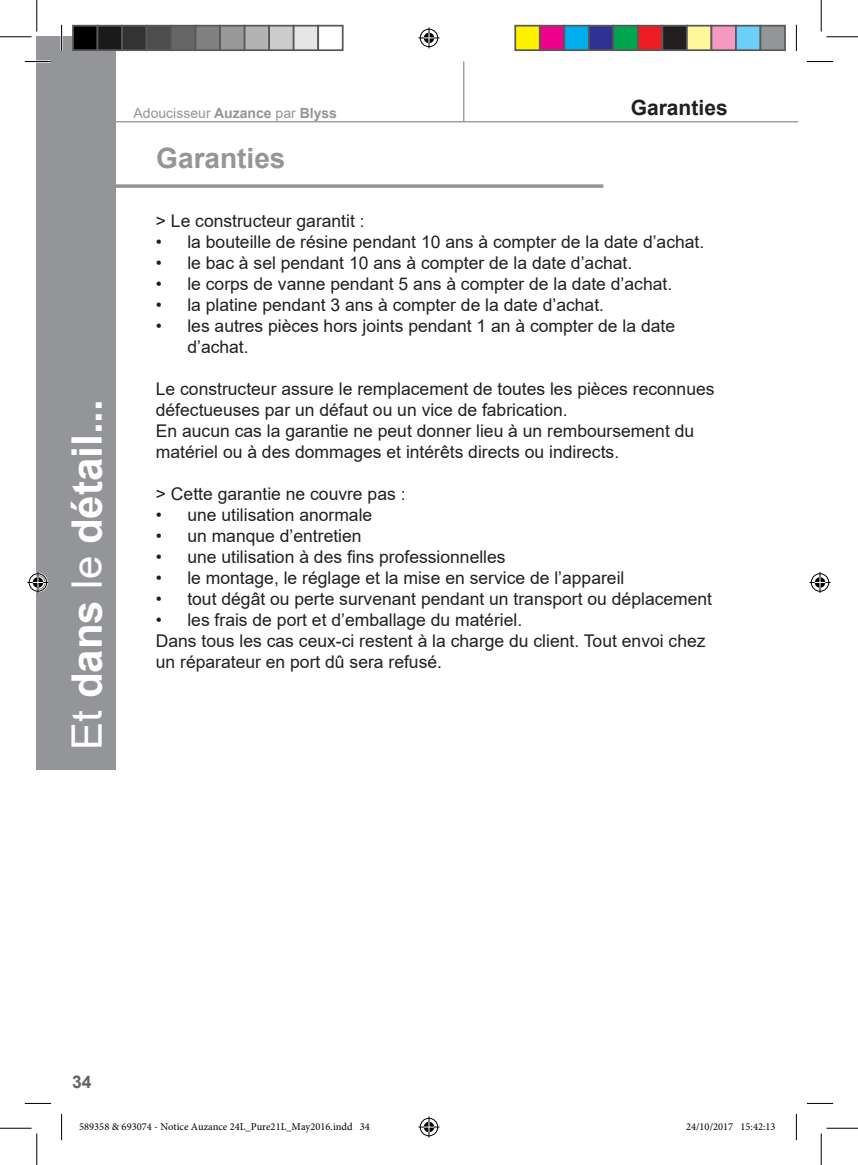
<style>
.page{position:relative;width:858px;height:1165px;background:#fff}
.page>*{position:absolute;margin:0;border:0;box-sizing:border-box;transform-origin:0 0}
.t1{font:700 42px "Arial";color:#fff}
.t2{font:700 28px "Arial";color:#939598}
.t3{font:700 21px "Arial";color:#231f20}
.t4{font:17.5px/21px "Arial";color:#231f20}
.t5{font:700 17.5px "Arial";color:#636366}
.t6{font:14px "Arial";color:#939598}
.t7{font:10.5px "Minion Pro";color:#000}
.s1{font-weight:700}
.s2{font-weight:400}
</style>
<div class="page">
<div style="left:37px;top:37px;width:79px;height:733px;background:#939598"></div>
<hr style="left:59px;top:121px;width:739px;height:1px;background:#939598">
<hr style="left:463px;top:61px;width:1px;height:60px;background:#939598">
<svg style="left:116px;top:184px;width:487px;height:4px;background:#a0a1a4"></svg>
<hr style="left:25px;top:60px;width:26px;height:3px;background:#fff">
<hr style="left:60px;top:25px;width:3px;height:26px;background:#fff">
<svg style="left:25px;top:61px;width:26px;height:1px"></svg>
<svg style="left:806px;top:61px;width:26px;height:1px"></svg>
<svg style="left:25px;top:1103px;width:26px;height:1px"></svg>
<svg style="left:806px;top:1103px;width:26px;height:1px"></svg>
<svg style="left:61px;top:25px;width:1px;height:26px"></svg>
<svg style="left:61px;top:1114px;width:1px;height:26px"></svg>
<svg style="left:795px;top:25px;width:1px;height:26px"></svg>
<svg style="left:795px;top:1114px;width:1px;height:26px"></svg>
<hr style="left:0;top:36px;width:32px;height:1px;background:#000">
<hr style="left:826px;top:36px;width:31px;height:1px;background:#000">
<hr style="left:0;top:1128px;width:32px;height:1px;background:#000">
<hr style="left:826px;top:1128px;width:31px;height:1px;background:#000">
<hr style="left:36px;top:0;width:1px;height:32px;background:#000">
<hr style="left:36px;top:1133px;width:1px;height:32px;background:#000">
<hr style="left:820px;top:0;width:1px;height:32px;background:#000">
<hr style="left:820px;top:1133px;width:1px;height:32px;background:#000">
<svg style="left:418px;top:27px;width:21px;height:21px"></svg>
<svg style="left:418px;top:1116px;width:21px;height:21px"></svg>
<svg style="left:27px;top:572px;width:21px;height:21px"></svg>
<svg style="left:809px;top:572px;width:21px;height:21px"></svg>
<div style="left:73px;top:26px;width:24px;height:24px;background:#000"></div>
<div style="left:72px;top:25px;width:26px;height:26px;border:2px solid #595959"></div>
<div style="left:97px;top:26px;width:25px;height:24px;background:#1a1a1a"></div>
<div style="left:97px;top:25px;width:26px;height:26px;border:2px solid #595959"></div>
<div style="left:122px;top:26px;width:24px;height:24px;background:#333"></div>
<div style="left:121px;top:25px;width:26px;height:26px;border:2px solid #595959"></div>
<div style="left:146px;top:26px;width:25px;height:24px;background:#4d4d4d"></div>
<div style="left:146px;top:25px;width:26px;height:26px;border:2px solid #595959"></div>
<div style="left:171px;top:26px;width:24px;height:24px;background:#666"></div>
<div style="left:170px;top:25px;width:26px;height:26px;border:2px solid #595959"></div>
<div style="left:195px;top:26px;width:25px;height:24px;background:#808080"></div>
<div style="left:195px;top:25px;width:26px;height:26px;border:2px solid #595959"></div>
<div style="left:220px;top:26px;width:24px;height:24px;background:#999"></div>
<div style="left:219px;top:25px;width:26px;height:26px;border:2px solid #595959"></div>
<div style="left:244px;top:26px;width:25px;height:24px;background:#b3b3b3"></div>
<div style="left:244px;top:25px;width:26px;height:26px;border:2px solid #595959"></div>
<div style="left:269px;top:26px;width:24px;height:24px;background:#ccc"></div>
<div style="left:268px;top:25px;width:26px;height:26px;border:2px solid #595959"></div>
<div style="left:293px;top:26px;width:25px;height:24px;background:#e6e6e6"></div>
<div style="left:293px;top:25px;width:26px;height:26px;border:2px solid #595959"></div>
<div style="left:317px;top:25px;width:26px;height:26px;border:2px solid #595959"></div>
<div style="left:515px;top:26px;width:24px;height:24px;background:#fff101"></div>
<div style="left:514px;top:25px;width:26px;height:26px;border:2px solid #595959"></div>
<div style="left:539px;top:26px;width:25px;height:24px;background:#ed028c"></div>
<div style="left:538px;top:25px;width:27px;height:26px;border:2px solid #595959"></div>
<div style="left:564px;top:26px;width:24px;height:24px;background:#00aeef"></div>
<div style="left:563px;top:25px;width:26px;height:26px;border:2px solid #595959"></div>
<div style="left:588px;top:26px;width:25px;height:24px;background:#2e3092"></div>
<div style="left:587px;top:25px;width:27px;height:26px;border:2px solid #595959"></div>
<div style="left:613px;top:26px;width:24px;height:24px;background:#00a54f"></div>
<div style="left:612px;top:25px;width:26px;height:26px;border:2px solid #595959"></div>
<div style="left:637px;top:26px;width:25px;height:24px;background:#ee1d23"></div>
<div style="left:636px;top:25px;width:27px;height:26px;border:2px solid #595959"></div>
<div style="left:662px;top:26px;width:24px;height:24px;background:#231f20"></div>
<div style="left:661px;top:25px;width:26px;height:26px;border:2px solid #595959"></div>
<div style="left:686px;top:26px;width:25px;height:24px;background:#fff79a"></div>
<div style="left:685px;top:25px;width:27px;height:26px;border:2px solid #595959"></div>
<div style="left:711px;top:26px;width:24px;height:24px;background:#f499c2"></div>
<div style="left:710px;top:25px;width:26px;height:26px;border:2px solid #595959"></div>
<div style="left:735px;top:26px;width:25px;height:24px;background:#6bcff6"></div>
<div style="left:734px;top:25px;width:27px;height:26px;border:2px solid #595959"></div>
<div style="left:760px;top:26px;width:24px;height:24px;background:#939598"></div>
<div style="left:759px;top:25px;width:26px;height:26px;border:2px solid #595959"></div>
<p class="t6" style="left:133px;top:104px;width:205px">Adoucisseur <span class="s1">Auzance</span> par <span class="s1">Blyss</span></p>
<p class="t3" style="left:630px;top:93px;width:98px">Garanties</p>
<h1 class="t1" style="left:57px;top:750px;width:352px;rotate:-90deg"><span class="s2">Et</span> dans <span class="s2">le</span> détail...</h1>
<h2 class="t2" style="left:156px;top:139px;width:131px">Garanties</h2>
<p class="t4" style="left:156px;top:210px;width:210px">&gt; Le constructeur garantit :</p>
<p class="t4" style="left:156px;top:231px;width:550px">• la bouteille de résine pendant 10 ans à compter de la date d’achat.</p>
<p class="t4" style="left:156px;top:252px;width:478px">• le bac à sel pendant 10 ans à compter de la date d’achat.</p>
<p class="t4" style="left:156px;top:273px;width:517px">• le corps de vanne pendant 5 ans à compter de la date d’achat.</p>
<p class="t4" style="left:156px;top:294px;width:449px">• la platine pendant 3 ans à compter de la date d’achat.</p>
<p class="t4" style="left:187px;top:315px;width:489px;text-indent:-32px">• les autres pièces hors joints pendant 1 an à compter de la date d’achat.</p>
<p class="t4" style="left:156px;top:378px;width:560px">Le constructeur assure le remplacement de toutes les pièces reconnues défectueuses par un défaut ou un vice de fabrication.<br>En aucun cas la garantie ne peut donner lieu à un remboursement du matériel ou à des dommages et intérêts directs ou indirects.</p>
<p class="t4" style="left:156px;top:483px;width:251px">&gt; Cette garantie ne couvre pas :</p>
<p class="t4" style="left:156px;top:504px;width:218px">• une utilisation anormale</p>
<p class="t4" style="left:156px;top:525px;width:207px">• un manque d’entretien</p>
<p class="t4" style="left:156px;top:546px;width:351px">• une utilisation à des fins professionnelles</p>
<p class="t4" style="left:156px;top:567px;width:470px">• le montage, le réglage et la mise en service de l’appareil</p>
<p class="t4" style="left:156px;top:588px;width:557px">• tout dégât ou perte survenant pendant un transport ou déplacement</p>
<p class="t4" style="left:156px;top:609px;width:551px">• les frais de port et d’emballage du matériel.<br>Dans tous les cas ceux-ci restent à la charge du client. Tout envoi chez un réparateur en port dû sera refusé.</p>
<p class="t5" style="left:72px;top:1070px;width:21px">34</p>
<p class="t7" style="left:79px;top:1119px;width:292px">589358 &amp; 693074 - Notice Auzance 24L_Pure21L_May2016.indd 34</p>
<p class="t7" style="left:685px;top:1119px;width:91px">24/10/2017 15:42:13</p>
</div>
